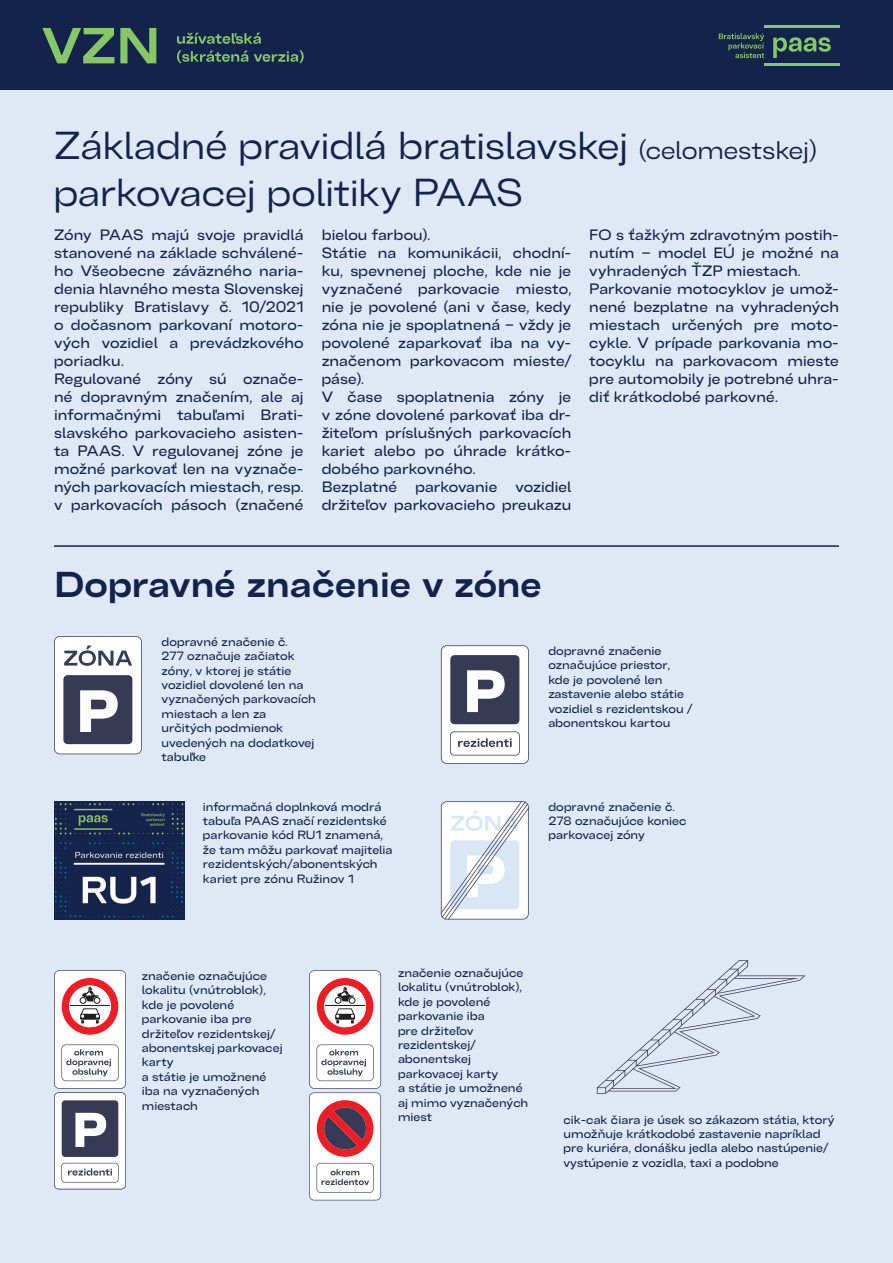
<style>
.page{position:relative;width:893px;height:1263px;background:#dfe9f5}
.page>*{position:absolute;margin:0;border:0;box-sizing:border-box;transform-origin:0 0}
.t1{font:39px/46.8px "Belfast Grotesk";letter-spacing:-.01em;color:#14234b}
.t2{font:700 36px "Belfast Grotesk";letter-spacing:.005em;color:#14234b}
.Paragraph_Style_1{font:500 15px/18px "Belfast Grotesk";letter-spacing:.005em;color:#14234b;text-align:justify}
.Paragraph_Style_1-2{font:500 12px/14.4px "Belfast Grotesk";letter-spacing:.005em;color:#14234b}
.s1{font-size:25.5px}
</style>
<div class="page">
<img style="left:54px;top:801px;width:130px;height:118px">
<svg style="left:441px;top:801px;width:88px;height:118px"></svg>
<svg style="left:54px;top:636px;width:88px;height:118px;background:#a8a9b5"></svg>
<svg style="left:441px;top:645px;width:88px;height:119px;background:#acadb8"></svg>
<hr style="left:54px;top:545px;width:785px;height:2px;background:#14234b">
<svg style="left:597px;top:960px;width:209px;height:134px"></svg>
<div style="left:0;top:0;width:893px;height:90px;background:#14234b"></div>
<svg style="left:773px;top:37px;width:58px;height:21px"></svg>
<hr style="left:764px;top:25px;width:76px;height:3px;background:#87c765">
<hr style="left:764px;top:63px;width:76px;height:3px;background:#87c765">
<svg style="left:719px;top:33px;width:45px;height:25px"></svg>
<svg style="left:42px;top:28px;width:72px;height:35px"></svg>
<svg style="left:120px;top:28px;width:36px;height:35px"></svg>
<svg style="left:177px;top:33px;width:84px;height:11px"></svg>
<svg style="left:177px;top:50px;width:71px;height:13px"></svg>
<svg style="left:254px;top:50px;width:50px;height:13px"></svg>
<svg style="left:309px;top:970px;width:72px;height:230px;background:#d7b8be"></svg>
<svg style="left:54px;top:970px;width:72px;height:219px;background:#cabbc2"></svg>
<p class="t1" style="left:54px;top:118px;width:765px">Základné pravidlá bratislavskej <span class="s1">(celomestskej) </span>parkovacej politiky PAAS</p>
<p class="Paragraph_Style_1" style="left:54px;top:225px;width:251px">Zóny PAAS majú svoje pravidlá stanovené na základe schválené&shy;ho Všeobecne záväzného naria&shy;denia hlavného mesta Slovenskej republiky Bratislavy č. 10/2021 o dočasnom parkovaní motoro&shy;vých vozidiel a prevádzkového poriadku.</p>
<p class="Paragraph_Style_1" style="left:54px;top:369px;width:251px">Regulované zóny sú označe&shy;né dopravným značením, ale aj informačnými tabuľami Brati&shy;slavského parkovacieho asisten&shy;ta PAAS. V regulovanej zóne je možné parkovať len na vyznače&shy;ných parkovacích miestach, resp. v parkovacích pásoch (značené</p>
<p class="Paragraph_Style_1" style="left:322px;top:225px;width:110px">bielou farbou).</p>
<p class="Paragraph_Style_1" style="left:322px;top:243px;width:251px">Státie na komunikácii, chodní&shy;ku, spevnenej ploche, kde nie je vyznačené parkovacie miesto, nie je povolené (ani v čase, kedy zóna nie je spoplatnená – vždy je povolené zaparkovať iba na vy&shy;značenom parkovacom mieste/ páse).</p>
<p class="Paragraph_Style_1" style="left:322px;top:387px;width:251px">V čase spoplatnenia zóny je v zóne dovolené parkovať iba dr&shy;žiteľom príslušných parkovacích kariet alebo po úhrade krátko&shy;dobého parkovného.</p>
<p class="Paragraph_Style_1" style="left:322px;top:477px;width:251px">Bezplatné parkovanie vozidiel držiteľov parkovacieho preukazu</p>
<p class="Paragraph_Style_1" style="left:589px;top:225px;width:251px">FO s ťažkým zdravotným postih&shy;nutím – model EÚ je možné na vyhradených ŤZP miestach.</p>
<p class="Paragraph_Style_1" style="left:589px;top:279px;width:251px">Parkovanie motocyklov je umož&shy;nené bezplatne na vyhradených miestach určených pre moto&shy;cykle. V prípade parkovania mo&shy;tocyklu na parkovacom mieste pre automobily je potrebné uhra&shy;diť krátkodobé parkovné.</p>
<p class="t2" style="left:54px;top:555px;width:490px">Dopravné značenie v zóne</p>
<p class="Paragraph_Style_1-2" style="left:162px;top:633px;width:156px">dopravné značenie č.<br>277 označuje začiatok zóny, v ktorej je státie vozidiel dovolené len na vyznačených parkovacích miestach a len za určitých podmienok uvedených na dodatkovej tabuľke</p>
<p class="Paragraph_Style_1-2" style="left:203px;top:798px;width:191px">informačná doplnková modrá tabuľa PAAS značí rezidentské parkovanie kód RU1 znamená, že tam môžu parkovať majitelia rezidentských/abonentských kariet pre zónu Ružinov 1</p>
<p class="Paragraph_Style_1-2" style="left:548px;top:642px;width:146px">dopravné značenie označujúce priestor, kde je povolené len zastavenie alebo státie vozidiel s rezidentskou / abonentskou kartou</p>
<p class="Paragraph_Style_1-2" style="left:548px;top:798px;width:140px">dopravné značenie č.<br>278 označujúce koniec parkovacej zóny</p>
<p class="Paragraph_Style_1-2" style="left:142px;top:967px;width:142px">značenie označujúce lokalitu (vnútroblok), kde je povolené parkovanie iba pre držiteľov rezidentskej/ abonentskej parkovacej karty</p>
<p class="Paragraph_Style_1-2" style="left:142px;top:1068px;width:126px">a státie je umožnené iba na vyznačených miestach</p>
<p class="Paragraph_Style_1-2" style="left:398px;top:965px;width:127px">značenie označujúce lokalitu (vnútroblok), kde je povolené parkovanie iba<br>pre držiteľov rezidentskej/ abonentskej parkovacej karty</p>
<p class="Paragraph_Style_1-2" style="left:398px;top:1080px;width:132px">a státie je umožnené aj mimo vyznačených miest</p>
<p class="Paragraph_Style_1-2" style="left:563px;top:1111px;width:273px">cik-cak čiara je úsek so zákazom státia, ktorý umožňuje krátkodobé zastavenie napríklad pre kuriéra, donášku jedla alebo nastúpenie/ vystúpenie z vozidla, taxi a podobne</p>
</div>
